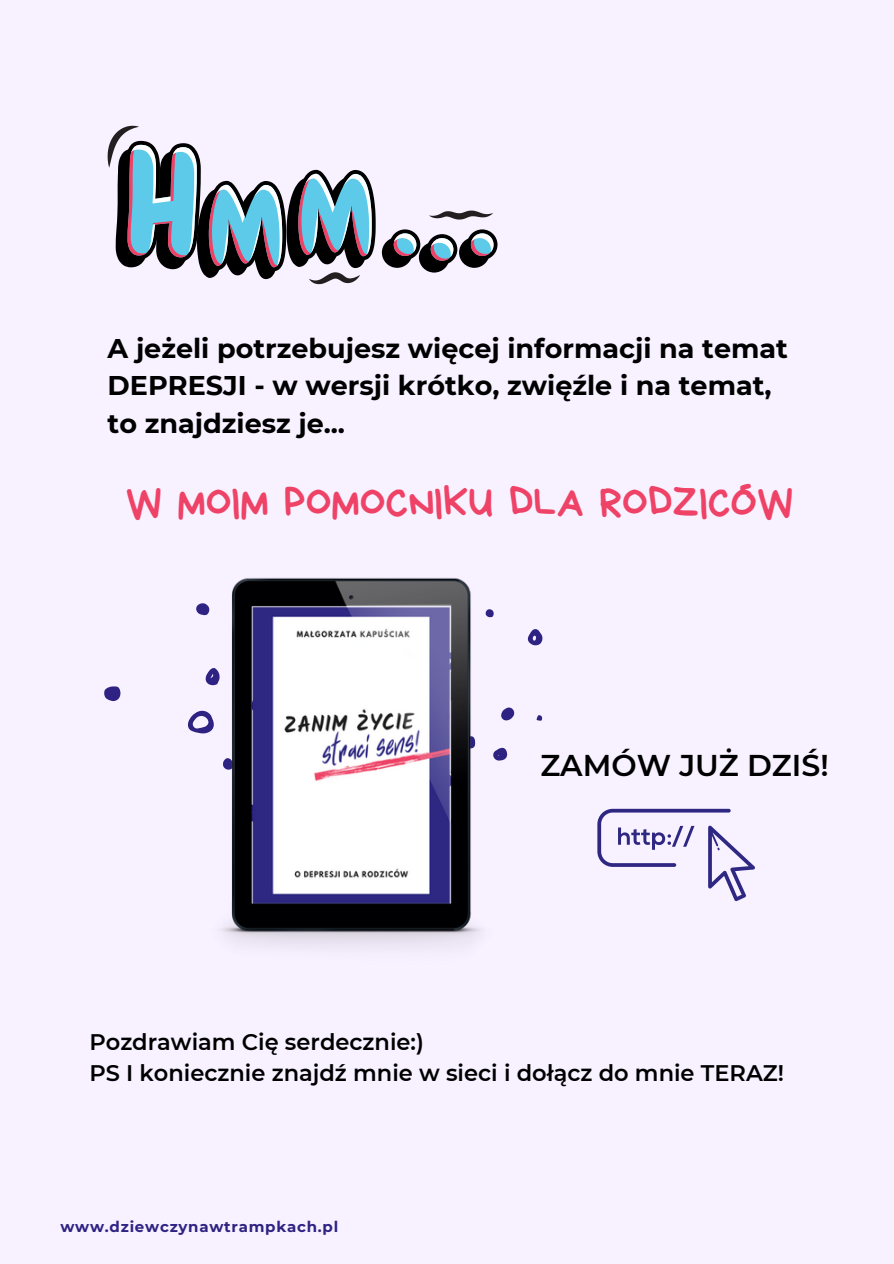
<style>
.page{position:relative;width:894px;height:1264px;background:#fff}
.page>*{position:absolute;margin:0;border:0;box-sizing:border-box;transform-origin:0 0}
.t1{font:42px "Bryndan Write";color:#ee4266}
.t2{font:600 30px "Montserrat";color:#000}
.t3{font:700 27px/37.2px "Montserrat";color:#000}
.t4{font:600 22.5px "Montserrat";color:#000}
.t5{font:700 15px "Montserrat";letter-spacing:.05em;color:#2e2382}
</style>
<div class="page">
<div style="left:0;top:0;width:893px;height:1263px;background:#f8f1ff"></div>
<div style="left:382px;top:237px;width:30px;height:31px;background:#000;border-radius:50%"></div>
<div style="left:419px;top:242px;width:30px;height:30px;background:#000;border-radius:50%"></div>
<div style="left:459px;top:237px;width:30px;height:31px;background:#000;border-radius:50%"></div>
<div style="left:389px;top:229px;width:31px;height:31px;background:#000;border-radius:50%"></div>
<div style="left:426px;top:234px;width:31px;height:31px;background:#000;border-radius:50%"></div>
<div style="left:467px;top:229px;width:30px;height:31px;background:#000;border-radius:50%"></div>
<svg style="left:393px;top:233px;width:23px;height:23px"></svg>
<svg style="left:430px;top:238px;width:23px;height:23px"></svg>
<svg style="left:470px;top:233px;width:23px;height:23px"></svg>
<svg style="left:429px;top:210px;width:64px;height:9px"></svg>
<svg style="left:108px;top:126px;width:267px;height:158px"></svg>
<svg style="left:597px;top:808px;width:157px;height:93px"></svg>
<img style="left:104px;top:578px;width:439px;height:370px">
<p class="t3" style="left:108px;top:330px;width:681px">A jeżeli potrzebujesz więcej informacji na temat<br>DEPRESJI - w wersji krótko, zwięźle i na temat,</p>
<p class="t3" style="left:108px;top:404px;width:239px">to znajdziesz je...</p>
<p class="t1" style="left:126px;top:481px;width:668px">W MOIM POMOCNIKU DLA RODZICÓW</p>
<p class="t2" style="left:540px;top:747px;width:290px">ZAMÓW JUŻ DZIŚ!</p>
<p class="t4" style="left:89px;top:1027px;width:336px">Pozdrawiam Cię serdecznie:)</p>
<p class="t4" style="left:89px;top:1059px;width:696px">PS I koniecznie znajdź mnie w sieci i dołącz do mnie TERAZ!</p>
<p class="t5" style="left:60px;top:1217px;width:279px">www.dziewczynawtrampkach.pl</p>
</div>
